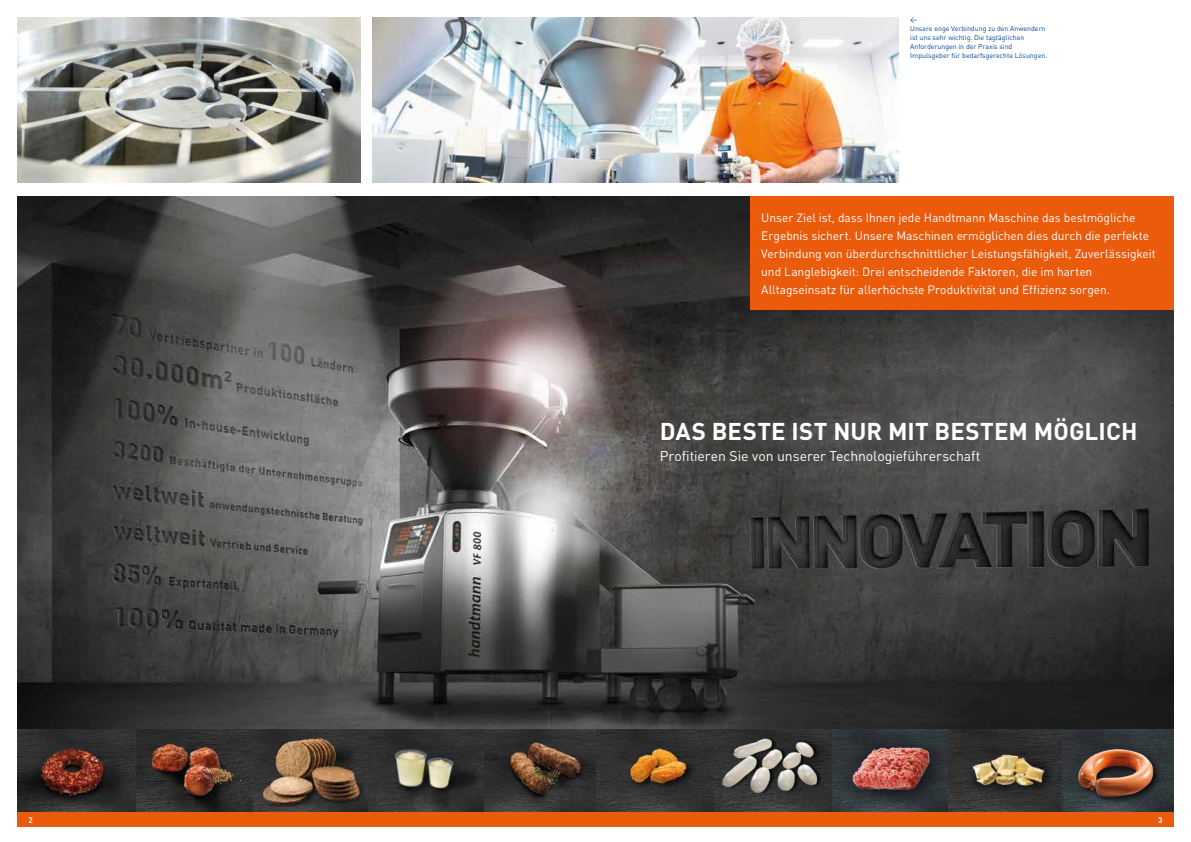
<style>
.page{position:relative;width:1191px;height:842px;background:#fff}
.page>*{position:absolute;margin:0;border:0;box-sizing:border-box;transform-origin:0 0}
.t1{font:700 24px "DIN Pro";letter-spacing:.005em;color:#fff}
.t2{font:14px "DIN Pro";letter-spacing:-.005em;color:#fff}
.t3{font:12px/18px "DIN Pro";letter-spacing:-.005em;color:#fff}
.t4{font:700 8px "DIN Pro";color:#fff}
.t5{font:7px/9px "DIN Pro";color:#00489a}
</style>
<div class="page">
<img style="left:17px;top:729px;width:119px;height:84px">
<svg style="left:595px;top:729px;width:120px;height:84px;background:#483c2f"></svg>
<img style="left:253px;top:729px;width:115px;height:84px">
<svg style="left:947px;top:729px;width:115px;height:84px;background:#4b453a"></svg>
<svg style="left:368px;top:729px;width:116px;height:84px;background:#48463f"></svg>
<div style="left:831px;top:725px;width:116px;height:90px;background:#32393c"></div>
<img style="left:136px;top:729px;width:117px;height:84px">
<svg style="left:715px;top:729px;width:116px;height:84px;background:#5a5753"></svg>
<svg style="left:484px;top:729px;width:111px;height:84px;background:#40362f"></svg>
<svg style="left:1062px;top:729px;width:112px;height:84px;background:#37393a"></svg>
<div style="left:835px;top:730px;width:119px;height:85px;background:#000;opacity:.75"></div>
<img style="left:834px;top:734px;width:111px;height:73px">
<img style="left:1071px;top:740px;width:90px;height:68px">
<img style="left:372px;top:17px;width:527px;height:166px">
<div style="left:17px;top:813px;width:1157px;height:14px;background:#ea5b0c"></div>
<img style="left:17px;top:17px;width:344px;height:166px">
<img style="left:17px;top:197px;width:1157px;height:532px">
<div style="left:750px;top:197px;width:424px;height:113px;background:#ea5b0c"></div>
<p class="t5" style="left:910px;top:15px;width:138px">←<br>Unsere enge Verbindung zu den Anwendern ist uns sehr wichtig. Die tagtäglichen<br>Anforderungen in der Praxis sind<br>Impulsgeber für bedarfsgerechte Lösungen.</p>
<p class="t3" style="left:761px;top:207px;width:396px">Unser Ziel ist, dass Ihnen jede Handtmann Maschine das bestmögliche Ergebnis sichert. Unsere Maschinen ermöglichen dies durch die perfekte Verbindung von überdurchschnittlicher Leistungsfähigkeit, Zuverlässigkeit und Langlebigkeit: Drei entscheidende Faktoren, die im harten Alltagseinsatz für allerhöchste Produktivität und Effizienz sorgen.</p>
<h1 class="t1" style="left:660px;top:412px;width:479px">DAS BESTE IST NUR MIT BESTEM MÖGLICH</h1>
<p class="t2" style="left:659px;top:445px;width:322px">Profitieren Sie von unserer Technologieführerschaft</p>
<p class="t4" style="left:28px;top:813px;width:6px">2</p>
<p class="t4" style="left:1158px;top:813px;width:6px">3</p>
</div>
